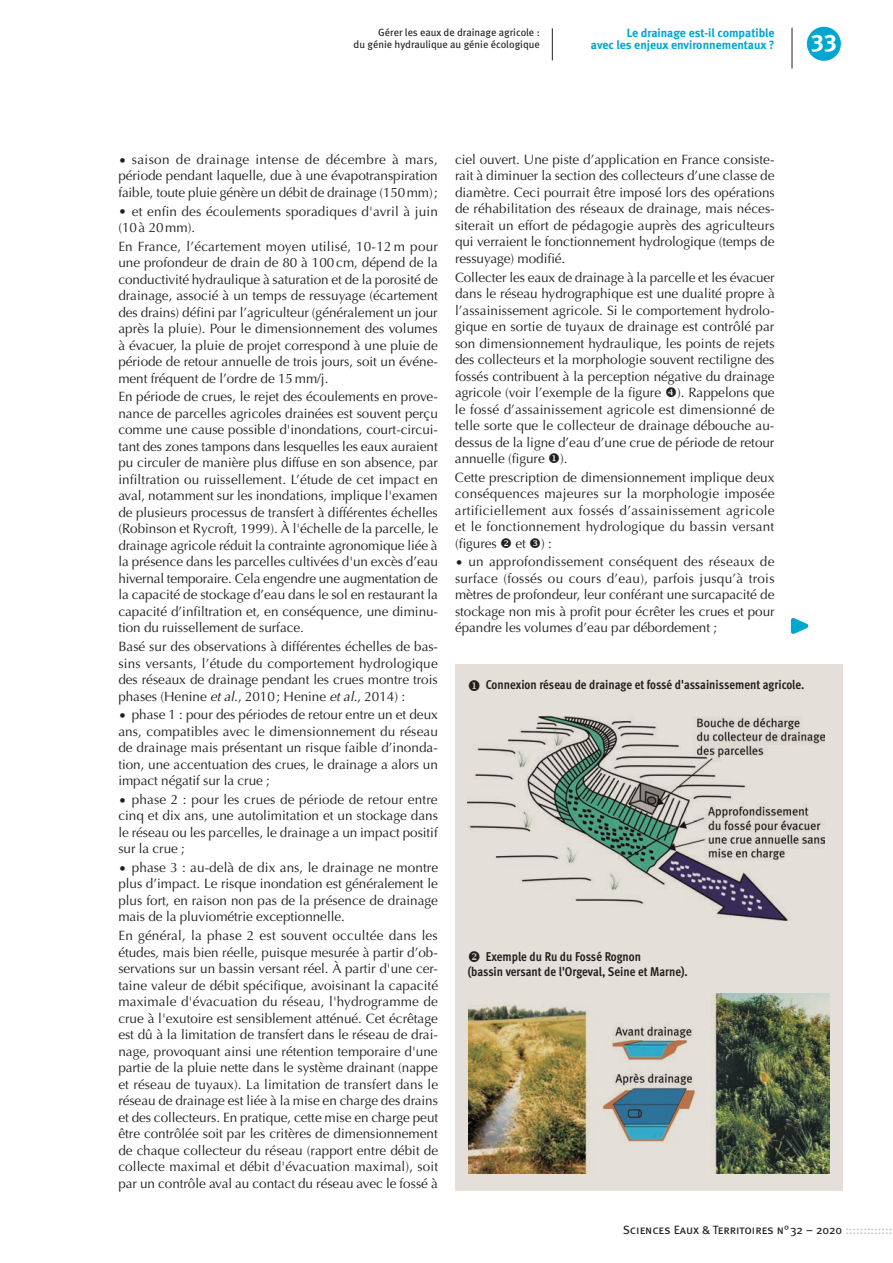
<style>
.page{position:relative;width:893px;height:1263px;background:#fff}
.page>*{position:absolute;margin:0;border:0;box-sizing:border-box;transform-origin:0 0}
.t1{font:24px "Meta Bold Caps Expert";color:#fff}
.t2{font:13.5px/16.5px "Optima";letter-spacing:-.005em;color:#231f20;text-align:justify}
.titre_figure{font:700 12.75px/15px "Meta Cond OT";color:#231f20}
.t3{font:700 12px/12px "Meta";color:#00a7d1;text-align:right}
.t4{font:12px "Meta Book Caps";letter-spacing:-.005em;color:#231f20}
.roulette_article{font:10.5px/12px "Meta Book LF";color:#231f20;text-align:right}
.s1{font-style:italic}
.s2{color:#bcbdc0}
</style>
<div class="page">
<div style="left:455px;top:664px;width:387px;height:527px;background:#e4e0d9"></div>
<hr style="left:552px;top:28px;width:1px;height:32px;background:#231f20">
<svg style="left:790px;top:618px;width:19px;height:16px"></svg>
<img style="left:468px;top:717px;width:356px;height:204px">
<img style="left:468px;top:993px;width:361px;height:180px">
<div style="left:807px;top:27px;width:34px;height:34px;background:#00a7d1;border-radius:50%"></div>
<hr style="left:792px;top:28px;width:1px;height:40px;background:#231f20">
<p class="roulette_article" style="left:354px;top:26px;width:188px">Gérer les eaux de drainage agricole :<br>du génie hydraulique au génie écologique</p>
<p class="t3" style="left:591px;top:27px;width:185px">Le drainage est-il compatible<br>avec les enjeux environnementaux ?</p>
<p class="t1" style="left:811px;top:28px;width:27px">33</p>
<p class="t2" style="left:118px;top:151px;width:321px">• saison de drainage intense de décembre à mars, période pendant laquelle, due à une évapotranspiration faible, toute pluie génère un débit de drainage (150mm);</p>
<p class="t2" style="left:118px;top:203px;width:321px">• et enfin des écoulements sporadiques d'avril à juin (10à 20mm).</p>
<p class="t2" style="left:118px;top:238px;width:321px">En France, l’écartement moyen utilisé, 10-12 m pour une profondeur de drain de 80 à 100cm, dépend de la conductivité hydraulique à saturation et de la porosité de drainage, associé à un temps de ressuyage (écartement des drains) défini par l’agriculteur (généralement un jour après la pluie). Pour le dimensionnement des volumes à évacuer, la pluie de projet correspond à une pluie de période de retour annuelle de trois jours, soit un événe&shy;ment fréquent de l’ordre de 15mm/j.</p>
<p class="t2" style="left:118px;top:389px;width:321px">En période de crues, le rejet des écoulements en prove&shy;nance de parcelles agricoles drainées est souvent perçu comme une cause possible d'inondations, court-circui&shy;tant des zones tampons dans lesquelles les eaux auraient pu circuler de manière plus diffuse en son absence, par infiltration ou ruissellement. L’étude de cet impact en aval, notamment sur les inondations, implique l'examen de plusieurs processus de transfert à différentes échelles (Robinson et Rycroft, 1999). À l'échelle de la parcelle, le drainage agricole réduit la contrainte agronomique liée à la présence dans les parcelles cultivées d'un excès d’eau hivernal temporaire. Cela engendre une augmentation de la capacité de stockage d’eau dans le sol en restaurant la capacité d’infiltration et, en conséquence, une diminu&shy;tion du ruissellement de surface.</p>
<p class="t2" style="left:118px;top:638px;width:321px">Basé sur des observations à différentes échelles de bas&shy;sins versants, l’étude du comportement hydrologique des réseaux de drainage pendant les crues montre trois phases (Henine <span class="s1">et al</span>., 2010; Henine <span class="s1">et al</span>., 2014) :</p>
<p class="t2" style="left:118px;top:706px;width:321px">• phase 1 : pour des périodes de retour entre un et deux ans, compatibles avec le dimensionnement du réseau de drainage mais présentant un risque faible d’inonda&shy;tion, une accentuation des crues, le drainage a alors un impact négatif sur la crue ;</p>
<p class="t2" style="left:118px;top:791px;width:321px">• phase 2 : pour les crues de période de retour entre cinq et dix ans, une autolimitation et un stockage dans le réseau ou les parcelles, le drainage a un impact positif sur la crue ;</p>
<p class="t2" style="left:118px;top:859px;width:321px">• phase 3 : au-delà de dix ans, le drainage ne montre plus d’impact. Le risque inondation est généralement le plus fort, en raison non pas de la présence de drainage mais de la pluviométrie exceptionnelle.</p>
<p class="t2" style="left:118px;top:927px;width:321px">En général, la phase 2 est souvent occultée dans les études, mais bien réelle, puisque mesurée à partir d’ob&shy;servations sur un bassin versant réel. À partir d'une cer&shy;taine valeur de débit spécifique, avoisinant la capacité maximale d'évacuation du réseau, l'hydrogramme de crue à l'exutoire est sensiblement atténué. Cet écrêtage est dû à la limitation de transfert dans le réseau de drai&shy;nage, provoquant ainsi une rétention temporaire d'une partie de la pluie nette dans le système drainant (nappe et réseau de tuyaux). La limitation de transfert dans le réseau de drainage est liée à la mise en charge des drains et des collecteurs. En pratique, cette mise en charge peut être contrôlée soit par les critères de dimensionnement de chaque collecteur du réseau (rapport entre débit de collecte maximal et débit d'évacuation maximal), soit par un contrôle aval au contact du réseau avec le fossé à</p>
<p class="t2" style="left:455px;top:151px;width:321px">ciel ouvert. Une piste d’application en France consiste&shy;rait à diminuer la section des collecteurs d’une classe de diamètre. Ceci pourrait être imposé lors des opérations de réhabilitation des réseaux de drainage, mais néces&shy;siterait un effort de pédagogie auprès des agriculteurs qui verraient le fonctionnement hydrologique (temps de ressuyage) modifié.</p>
<p class="t2" style="left:455px;top:269px;width:321px">Collecter les eaux de drainage à la parcelle et les évacuer dans le réseau hydrographique est une dualité propre à l’assainissement agricole. Si le comportement hydrolo&shy;gique en sortie de tuyaux de drainage est contrôlé par son dimensionnement hydraulique, les points de rejets des collecteurs et la morphologie souvent rectiligne des fossés contribuent à la perception négative du drainage agricole (voir l’exemple de la figure ). Rappelons que le fossé d’assainissement agricole est dimensionné de telle sorte que le collecteur de drainage débouche au&shy;dessus de la ligne d’eau d’une crue de période de retour annuelle (figure ◆).</p>
<p class="t2" style="left:455px;top:469px;width:321px">Cette prescription de dimensionnement implique deux conséquences majeures sur la morphologie imposée artificiellement aux fossés d’assainissement agricole et le fonctionnement hydrologique du bassin versant (figures ❖ et ) :</p>
<p class="t2" style="left:455px;top:554px;width:321px">• un approfondissement conséquent des réseaux de surface (fossés ou cours d’eau), parfois jusqu’à trois mètres de profondeur, leur conférant une surcapacité de stockage non mis à profit pour écrêter les crues et pour épandre les volumes d’eau par débordement ;</p>
<p class="titre_figure" style="left:468px;top:678px;width:338px">◆ Connexion réseau de drainage et fossé d'assainissement agricole.</p>
<p class="titre_figure" style="left:468px;top:949px;width:222px">❖ Exemple du Ru du Fossé Rognon<br>(bassin versant de l'Orgeval, Seine et Marne).</p>
<p class="t4" style="left:623px;top:1223px;width:271px">Sciences Eaux &amp; Territoires n°32 – 2020 <span class="s2">:::::::::::::</span></p>
</div>
